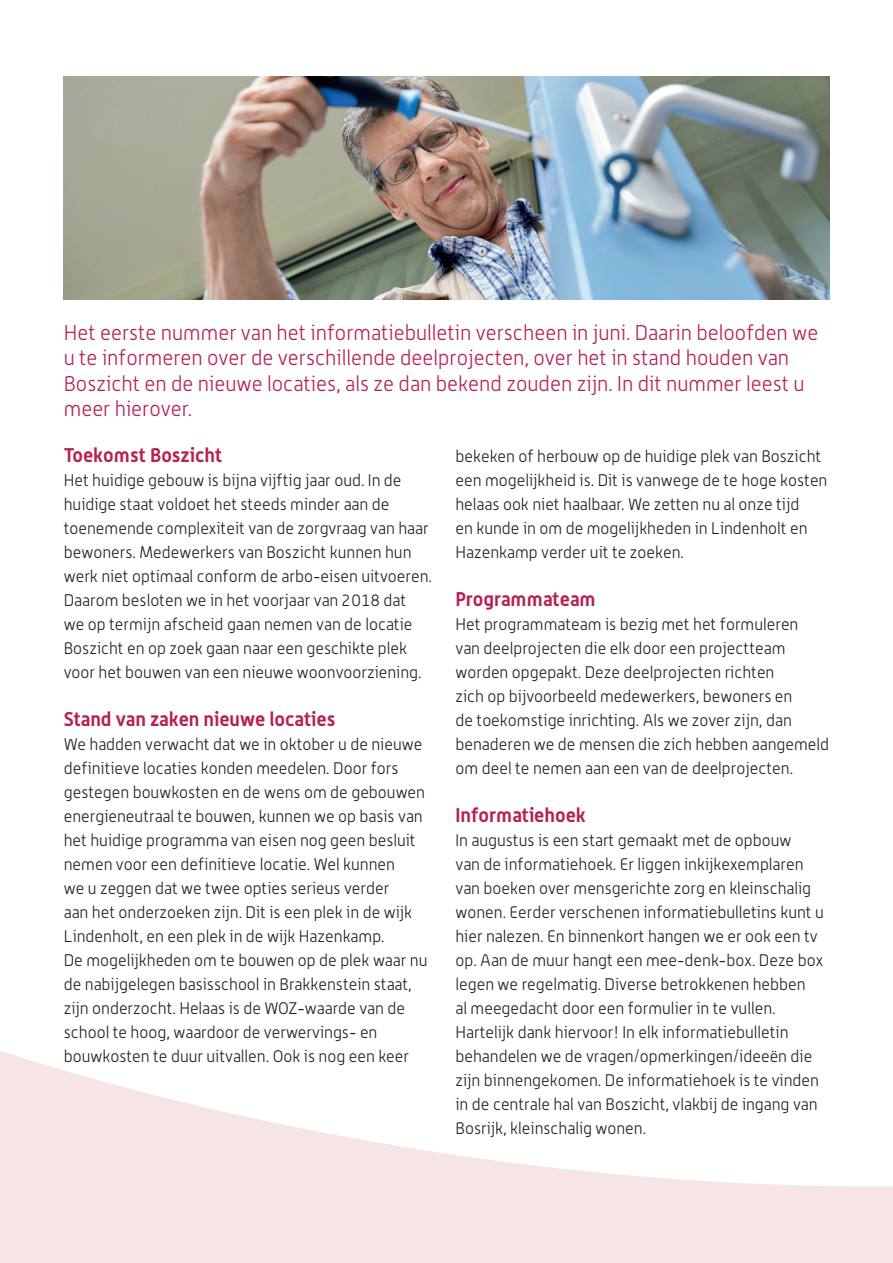
<style>
.page{position:relative;width:893px;height:1263px;background:#fff}
.page>*{position:absolute;margin:0;border:0;box-sizing:border-box;transform-origin:0 0}
.t1{font:300 21px/25.5px "Alwyn";color:#b62150}
.t2{font:700 19.5px "Alwyn";color:#b62150}
.t3{font:300 16.5px/24px "Alwyn";color:#231f20}
</style>
<div class="page">
<svg style="left:0;top:1050px;width:893px;height:213px;fill:#f6e5e4"></svg>
<img style="left:64px;top:77px;width:765px;height:222px">
<p class="t1" style="left:64px;top:319px;width:756px">Het eerste nummer van het informatiebulletin verscheen in juni. Daarin beloofden we u te informeren over de verschillende deelprojecten, over het in stand houden van Boszicht en de nieuwe locaties, als ze dan bekend zouden zijn. In dit nummer leest u meer hierover.</p>
<p class="t2" style="left:64px;top:443px;width:160px">Toekomst Boszicht</p>
<p class="t3" style="left:64px;top:468px;width:370px">Het huidige gebouw is bijna vijftig jaar oud. In de huidige staat voldoet het steeds minder aan de toenemende complexiteit van de zorgvraag van haar bewoners. Medewerkers van Boszicht kunnen hun werk niet optimaal conform de arbo-eisen uitvoeren.<br>Daarom besloten we in het voorjaar van 2018 dat<br>we op termijn afscheid gaan nemen van de locatie Boszicht en op zoek gaan naar een geschikte plek voor het bouwen van een nieuwe woonvoorziening.</p>
<p class="t2" style="left:64px;top:707px;width:273px">Stand van zaken nieuwe locaties</p>
<p class="t3" style="left:64px;top:732px;width:365px">We hadden verwacht dat we in oktober u de nieuwe definitieve locaties konden meedelen. Door fors gestegen bouwkosten en de wens om de gebouwen energieneutraal te bouwen, kunnen we op basis van het huidige programma van eisen nog geen besluit nemen voor een definitieve locatie. Wel kunnen<br>we u zeggen dat we twee opties serieus verder<br>aan het onderzoeken zijn. Dit is een plek in de wijk Lindenholt, en een plek in de wijk Hazenkamp.<br>De mogelijkheden om te bouwen op de plek waar nu de nabijgelegen basisschool in Brakkenstein staat, zijn onderzocht. Helaas is de WOZ-waarde van de school te hoog, waardoor de verwervings- en bouwkosten te duur uitvallen. Ook is nog een keer</p>
<p class="t3" style="left:455px;top:444px;width:373px">bekeken of herbouw op de huidige plek van Boszicht een mogelijkheid is. Dit is vanwege de te hoge kosten helaas ook niet haalbaar. We zetten nu al onze tijd<br>en kunde in om de mogelijkheden in Lindenholt en Hazenkamp verder uit te zoeken.</p>
<p class="t2" style="left:455px;top:587px;width:142px">Programmateam</p>
<p class="t3" style="left:455px;top:612px;width:375px">Het programmateam is bezig met het formuleren<br>van deelprojecten die elk door een projectteam worden opgepakt. Deze deelprojecten richten<br>zich op bijvoorbeeld medewerkers, bewoners en<br>de toekomstige inrichting. Als we zover zijn, dan benaderen we de mensen die zich hebben aangemeld om deel te nemen aan een van de deelprojecten.</p>
<p class="t2" style="left:455px;top:803px;width:132px">Informatiehoek</p>
<p class="t3" style="left:455px;top:828px;width:370px">In augustus is een start gemaakt met de opbouw<br>van de informatiehoek. Er liggen inkijkexemplaren van boeken over mensgerichte zorg en kleinschalig wonen. Eerder verschenen informatiebulletins kunt u hier nalezen. En binnenkort hangen we er ook een tv op. Aan de muur hangt een mee-denk-box. Deze box legen we regelmatig. Diverse betrokkenen hebben<br>al meegedacht door een formulier in te vullen.<br>Hartelijk dank hiervoor! In elk informatiebulletin behandelen we de vragen/opmerkingen/ideeën die zijn binnengekomen. De informatiehoek is te vinden in de centrale hal van Boszicht, vlakbij de ingang van Bosrijk, kleinschalig wonen.</p>
</div>
